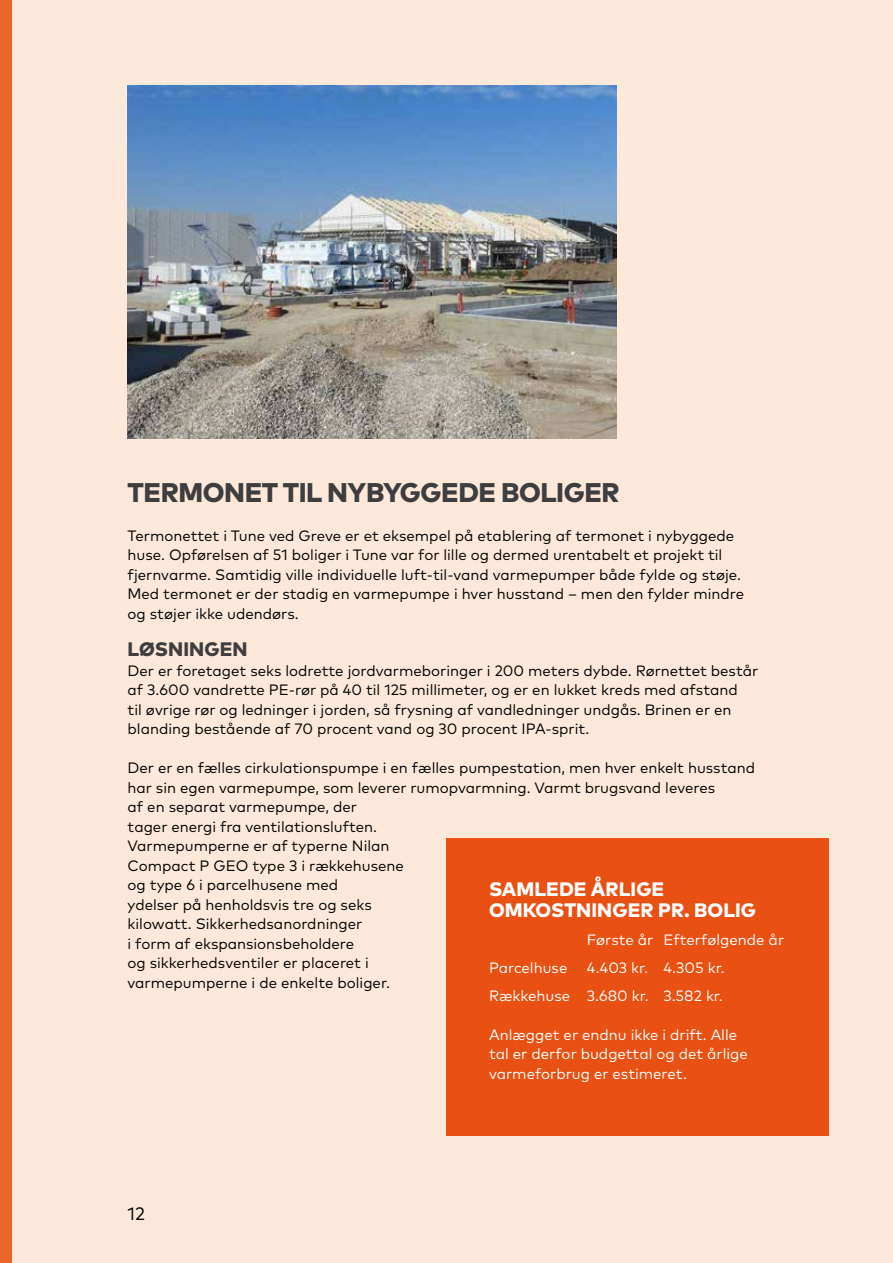
<style>
.page{position:relative;width:893px;height:1263px;background:#fde8d9}
.page>*{position:absolute;margin:0;border:0;box-sizing:border-box;transform-origin:0 0}
.t1{font:800 27px "Mark Pro";letter-spacing:-.015em;color:#3e3d40}
.t2{font:800 19.5px/21px "Mark Pro";letter-spacing:.005em;color:#fff}
.t3{font:800 19.5px "Mark Pro";letter-spacing:.005em;color:#3e3d40}
.t4{font:18px "Mark Pro";color:#000}
.t5{font:15px/19.5px "Mark Pro";color:#000}
.t6{font:15px/19.5px "Mark Pro";color:#fff;text-align:right}
</style>
<div class="page">
<div style="left:446px;top:838px;width:383px;height:297px;background:#e85113"></div>
<img style="left:128px;top:85px;width:489px;height:353px">
<div style="left:0;top:0;width:11px;height:1263px;background:#ea6527"></div>
<h1 class="t1" style="left:128px;top:472px;width:494px">TERMONET TIL NYBYGGEDE BOLIGER</h1>
<p class="t5" style="left:128px;top:525px;width:618px">Termonettet i Tune ved Greve er et eksempel på etablering af termonet i nybyggede huse. Opførelsen af 51 boliger i Tune var for lille og dermed urentabelt et projekt til fjernvarme. Samtidig ville individuelle luft-til-vand varmepumper både fylde og støje.<br>Med termonet er der stadig en varmepumpe i hver husstand – men den fylder mindre og støjer ikke udendørs.</p>
<h2 class="t3" style="left:128px;top:634px;width:121px">LØSNINGEN</h2>
<p class="t5" style="left:128px;top:660px;width:632px">Der er foretaget seks lodrette jordvarmeboringer i 200 meters dybde. Rørnettet består af 3.600 vandrette PE-rør på 40 til 125 millimeter, og er en lukket kreds med afstand<br>til øvrige rør og ledninger i jorden, så frysning af vandledninger undgås. Brinen er en blanding bestående af 70 procent vand og 30 procent IPA-sprit.</p>
<p class="t5" style="left:128px;top:757px;width:629px">Der er en fælles cirkulationspumpe i en fælles pumpestation, men hver enkelt husstand har sin egen varmepumpe, som leverer rumopvarmning. Varmt brugsvand leveres<br>af en separat varmepumpe, der<br>tager energi fra ventilationsluften.<br>Varmepumperne er af typerne Nilan<br>Compact P GEO type 3 i rækkehusene<br>og type 6 i parcelhusene med<br>ydelser på henholdsvis tre og seks<br>kilowatt. Sikkerhedsanordninger<br>i form af ekspansionsbeholdere<br>og sikkerhedsventiler er placeret i<br>varmepumperne i de enkelte boliger.</p>
<h2 class="t2" style="left:489px;top:877px;width:269px">SAMLEDE ÅRLIGE<br>OMKOSTNINGER PR. BOLIG</h2>
<p class="t6" style="left:587px;top:928px;width:199px">Første år Efterfølgende år</p>
<p class="t6" style="left:489px;top:956px;width:80px">Parcelhuse</p>
<p class="t6" style="left:489px;top:952px;width:237px;line-height:28px">4.403 kr. 4.305 kr.<br>Rækkehuse 3.680 kr. 3.582 kr.</p>
<p class="t6" style="left:489px;top:1023px;width:260px;text-align:left">Anlægget er endnu ikke i drift. Alle tal er derfor budgettal og det årlige varmeforbrug er estimeret.</p>
<p class="t4" style="left:128px;top:1200px;width:19px">12</p>
</div>
